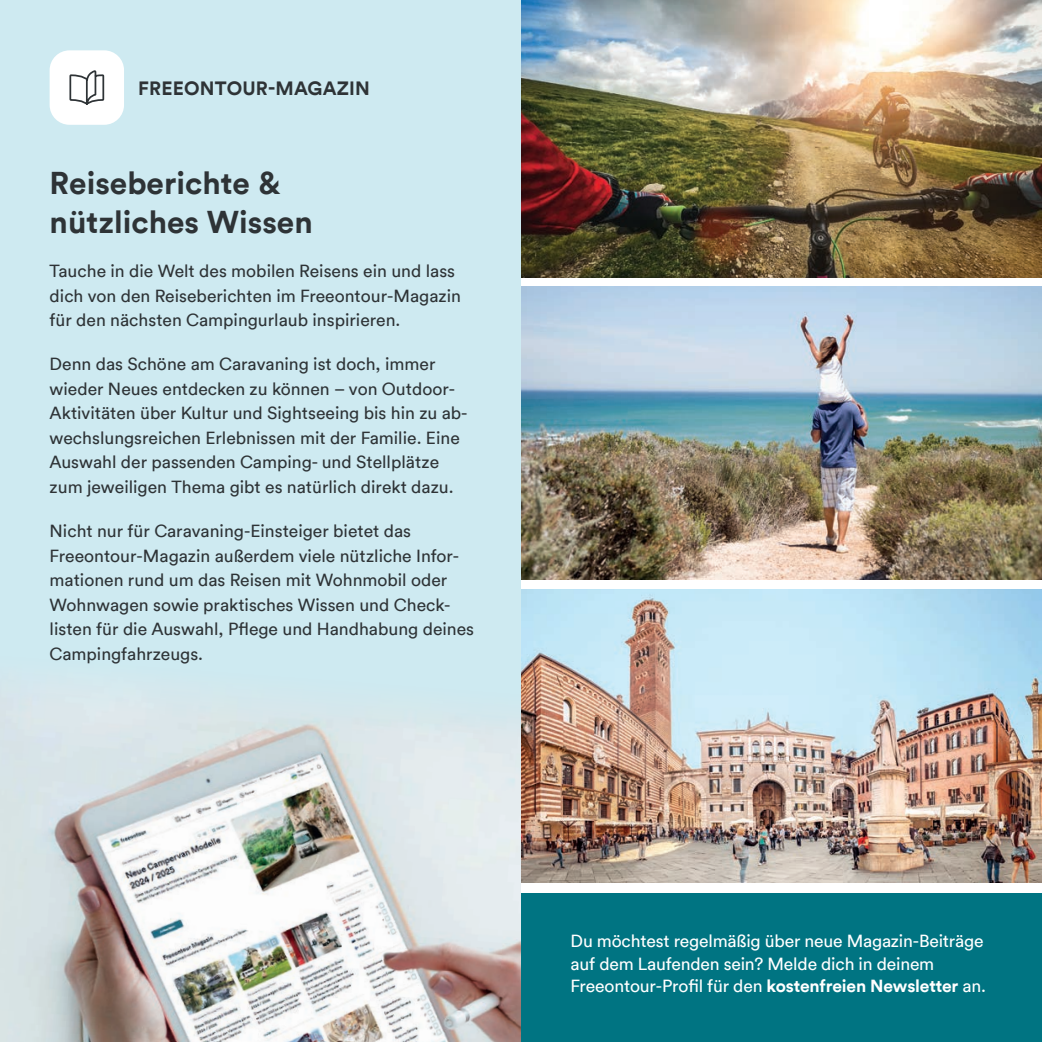
<style>
.page{position:relative;width:1042px;height:1042px;background:#fff}
.page>*{position:absolute;margin:0;border:0;box-sizing:border-box;transform-origin:0 0}
.t1{font:700 31.5px/38.5px "Circular TT";color:#2e3336}
.t2{font:700 19.25px "Circular TT";letter-spacing:.01em;color:#2e3336}
.t3{font:17.5px/24.5px "Circular TT";color:#2e3336}
.t4{font:17.5px/22.8px "Circular TT";letter-spacing:-.01em;color:#fff}
.s1{font-weight:700}
</style>
<div class="page">
<img style="left:521px;top:0;width:521px;height:278px">
<img style="left:521px;top:287px;width:521px;height:293px">
<img style="left:521px;top:589px;width:521px;height:293px">
<div style="left:0;top:0;width:521px;height:1042px;background:#ceeaf1"></div>
<img style="left:0;top:689px;width:521px;height:353px">
<div style="left:50px;top:50px;width:74px;height:75px;background:#fff;border-radius:20px"></div>
<svg style="left:69px;top:70px;width:36px;height:35px"></svg>
<div style="left:521px;top:893px;width:521px;height:149px;background:#007482"></div>
<p class="t2" style="left:138px;top:76px;width:233px">FREEONTOUR-MAGAZIN</p>
<h1 class="t1" style="left:50px;top:163px;width:265px">Reiseberichte &amp; nützliches Wissen</h1>
<p class="t3" style="left:50px;top:258px;width:413px">Tauche in die Welt des mobilen Reisens ein und lass dich von den Reiseberichten im Freeontour-Magazin für den nächsten Campingurlaub inspirieren.</p>
<p class="t3" style="left:50px;top:352px;width:419px">Denn das Schöne am Caravaning ist doch, immer wieder Neues entdecken zu können – von Outdoor-Aktivitäten über Kultur und Sightseeing bis hin zu ab&shy;wechslungsreichen Erlebnissen mit der Familie. Eine Auswahl der passenden Camping- und Stellplätze zum jeweiligen Thema gibt es natürlich direkt dazu.</p>
<p class="t3" style="left:50px;top:519px;width:426px">Nicht nur für Caravaning-Einsteiger bietet das Freeontour-Magazin außerdem viele nützliche Infor&shy;mationen rund um das Reisen mit Wohnmobil oder Wohnwagen sowie praktisches Wissen und Check&shy;listen für die Auswahl, Pflege und Handhabung deines Campingfahrzeugs.</p>
<p class="t4" style="left:570px;top:929px;width:417px">Du möchtest regelmäßig über neue Magazin-Beiträge auf dem Laufenden sein? Melde dich in deinem<br>Freeontour-Profil für den <span class="s1">kostenfreien Newsletter</span> an.</p>
</div>
